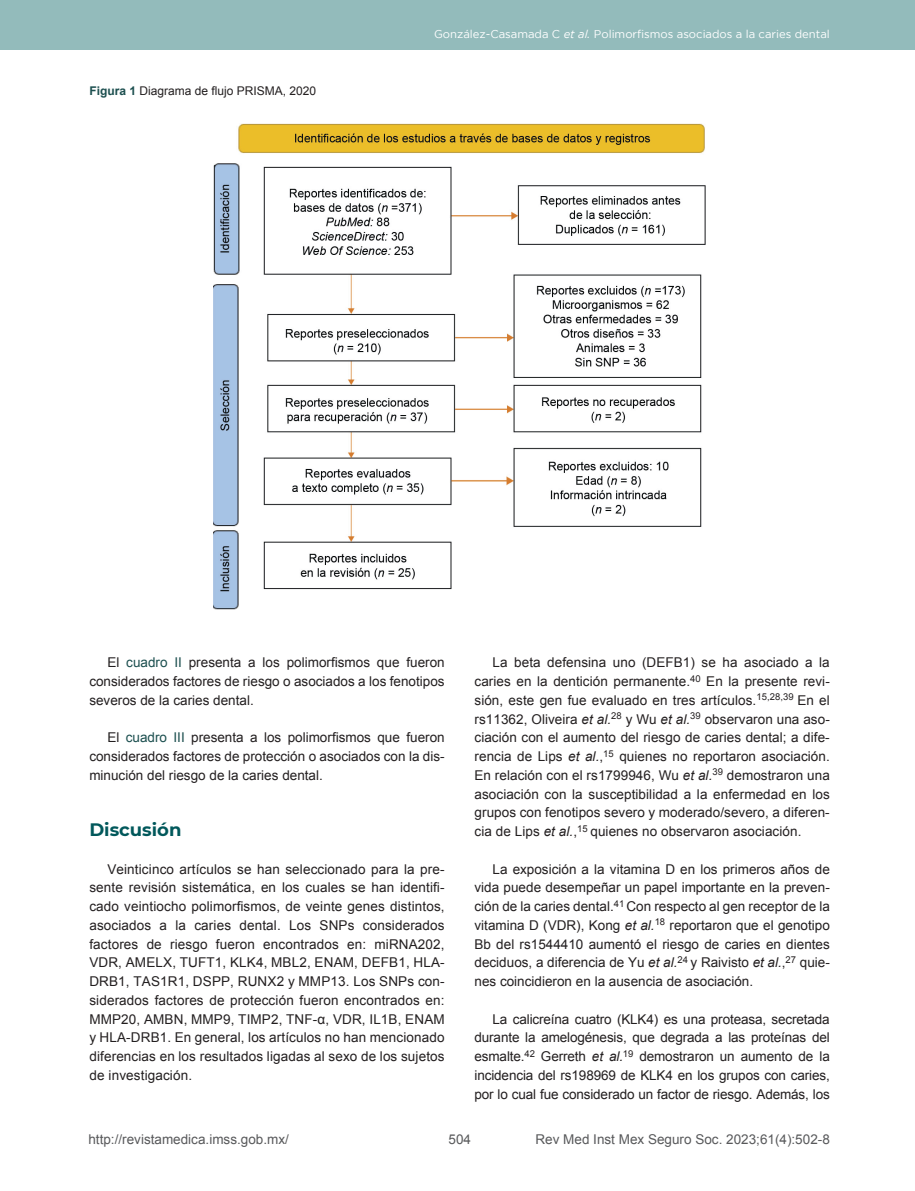
<style>
.page{position:relative;width:915px;height:1191px;background:#fff}
.page>*{position:absolute;margin:0;border:0;box-sizing:border-box;transform-origin:0 0}
.t1{font:700 18px "Montserrat";color:#01585b}
.t2{font:13.5px/18.8px "Arial";color:#231f20;text-align:justify}
.t3{font:13.5px "Arial";color:#58595b}
.t4{font:12px "Arial";color:#231f20}
.t5{font:11.25px "Gotham";color:#fff}
.s1{font-weight:700;color:#1c4f4f}
.s2{font-style:italic}
.s3{color:#1c4f4f}
</style>
<div class="page">
<div style="left:0;top:0;width:914px;height:50px;background:#93bbbb"></div>
<img style="left:213px;top:123px;width:492px;height:487px">
<p class="t4" style="left:89px;top:82px;width:228px"><span class="s1">Figura 1</span> Diagrama de flujo PRISMA, 2020</p>
<p class="t5" style="left:434px;top:28px;width:397px">González-Casamada C <span class="s2">et al.</span> Polimorfismos asociados a la caries dental</p>
<p class="t2" style="left:89px;top:653px;width:357px;text-indent:18px">El <span class="s3">cuadro II</span> presenta a los polimorfismos que fueron considerados factores de riesgo o asociados a los fenotipos severos de la caries dental.</p>
<p class="t2" style="left:89px;top:728px;width:357px;text-indent:18px">El <span class="s3">cuadro III</span> presenta a los polimorfismos que fueron considerados factores de protección o asociados con la dis&shy;minución del riesgo de la caries dental.</p>
<h1 class="t1" style="left:89px;top:816px;width:94px">Discusión</h1>
<p class="t2" style="left:89px;top:859px;width:357px;text-indent:18px">Veinticinco artículos se han seleccionado para la pre&shy;sente revisión sistemática, en los cuales se han identifi&shy;cado veintiocho polimorfismos, de veinte genes distintos, asociados a la caries dental. Los SNPs considerados factores de riesgo fueron encontrados en: miRNA202, VDR, AMELX, TUFT1, KLK4, MBL2, ENAM, DEFB1, HLA-DRB1, TAS1R1, DSPP, RUNX2 y MMP13. Los SNPs con&shy;siderados factores de protección fueron encontrados en:<br>MMP20, AMBN, MMP9, TIMP2, TNF-α, VDR, IL1B, ENAM y HLA-DRB1. En general, los artículos no han mencionado diferencias en los resultados ligadas al sexo de los sujetos de investigación.</p>
<p class="t2" style="left:474px;top:653px;width:357px;text-indent:18px">La beta defensina uno (DEFB1) se ha asociado a la caries en la dentición permanente.<sup>40</sup> En la presente revi&shy;sión, este gen fue evaluado en tres artículos.<sup>15,28,39</sup> En el rs11362, Oliveira <span class="s2">et al.</span><sup>28</sup> y Wu <span class="s2">et al.</span><sup>39</sup> observaron una aso&shy;ciación con el aumento del riesgo de caries dental; a dife&shy;rencia de Lips <span class="s2">et al.</span>,<sup>15</sup> quienes no reportaron asociación.<br>En relación con el rs1799946, Wu <span class="s2">et al.</span><sup>39</sup> demostraron una asociación con la susceptibilidad a la enfermedad en los grupos con fenotipos severo y moderado/severo, a diferen&shy;cia de Lips <span class="s2">et al.</span>,<sup>15</sup> quienes no observaron asociación.</p>
<p class="t2" style="left:474px;top:859px;width:357px;text-indent:18px">La exposición a la vitamina D en los primeros años de vida puede desempeñar un papel importante en la preven&shy;ción de la caries dental.<sup>41</sup> Con respecto al gen receptor de la vitamina D (VDR), Kong <span class="s2">et al.</span><sup>18</sup> reportaron que el genotipo Bb del rs1544410 aumentó el riesgo de caries en dientes deciduos, a diferencia de Yu <span class="s2">et al.</span><sup>24</sup> y Raivisto <span class="s2">et al.</span>,<sup>27</sup> quie&shy;nes coincidieron en la ausencia de asociación.</p>
<p class="t2" style="left:474px;top:1009px;width:357px;text-indent:18px">La calicreína cuatro (KLK4) es una proteasa, secretada durante la amelogénesis, que degrada a las proteínas del esmalte.<sup>42</sup> Gerreth <span class="s2">et al.</span><sup>19</sup> demostraron un aumento de la incidencia del rs198969 de KLK4 en los grupos con caries, por lo cual fue considerado un factor de riesgo. Además, los</p>
<p class="t3" style="left:88px;top:1130px;width:202px">http://revistamedica.imss.gob.mx/</p>
<p class="t3" style="left:535px;top:1130px;width:296px">Rev Med Inst Mex Seguro Soc. 2023;61(4):502-8</p>
<p class="t3" style="left:448px;top:1130px;width:24px">504</p>
</div>
